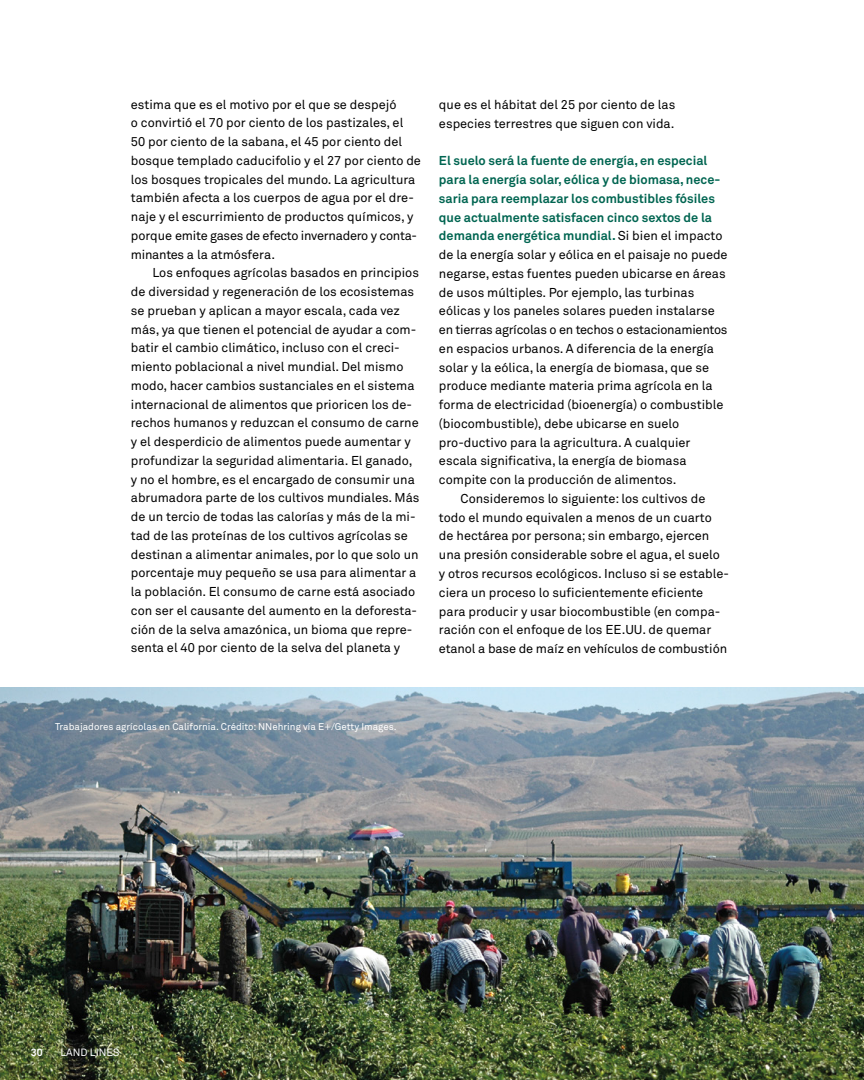
<style>
.page{position:relative;width:864px;height:1080px;background:#fff}
.page>*{position:absolute;margin:0;border:0;box-sizing:border-box;transform-origin:0 0}
.t1{font:12.75px/18.8px "Akkurat Pro";color:#000}
.t2{font:700 12.75px "Akkurat Pro";color:#006551}
.t3{font:12.75px "Akkurat Pro";letter-spacing:-.02em;color:#000}
.t4{font:10.5px "Akkurat Pro";color:#fff}
.t5{font:700 10.5px "Akkurat Pro";color:#fff}
.t6{font:9.75px "Akkurat Pro";color:#fff}
.s1{font-weight:400;color:#000}
</style>
<div class="page">
<img style="left:0;top:687px;width:864px;height:393px">
<p class="t1" style="left:131px;top:95px;width:292px">estima que es el motivo por el que se despejó<br>o convirtió el 70 por ciento de los pastizales, el<br>50 por ciento de la sabana, el 45 por ciento del bosque templado caducifolio y el 27 por ciento de los bosques tropicales del mundo. La agricultura también afecta a los cuerpos de agua por el dre&shy;naje y el escurrimiento de productos químicos, y porque emite gases de efecto invernadero y conta&shy;minantes a la atmósfera.</p>
<p class="t1" style="left:131px;top:264px;width:290px;text-indent:22px">Los enfoques agrícolas basados en principios de diversidad y regeneración de los ecosistemas se prueban y aplican a mayor escala, cada vez más, ya que tienen el potencial de ayudar a com&shy;batir el cambio climático, incluso con el creci&shy;miento poblacional a nivel mundial. Del mismo modo, hacer cambios sustanciales en el sistema internacional de alimentos que prioricen los de&shy;rechos humanos y reduzcan el consumo de carne y el desperdicio de alimentos puede aumentar y profundizar la seguridad alimentaria. El ganado, y no el hombre, es el encargado de consumir una abrumadora parte de los cultivos mundiales. Más de un tercio de todas las calorías y más de la mi&shy;tad de las proteínas de los cultivos agrícolas se destinan a alimentar animales, por lo que solo un porcentaje muy pequeño se usa para alimentar a la población. El consumo de carne está asociado con ser el causante del aumento en la deforesta&shy;ción de la selva amazónica, un bioma que repre&shy;senta el 40 por ciento de la selva del planeta y</p>
<p class="t1" style="left:439px;top:96px;width:238px">que es el hábitat del 25 por ciento de las especies terrestres que siguen con vida.</p>
<p class="t2" style="left:439px;top:153px;width:270px">El suelo será la fuente de energía, en especial</p>
<p class="t2" style="left:439px;top:172px;width:283px">para la energía solar, eólica y de biomasa, nece-</p>
<p class="t2" style="left:439px;top:190px;width:278px">saria para reemplazar los combustibles fósiles</p>
<p class="t2" style="left:439px;top:209px;width:275px">que actualmente satisfacen cinco sextos de la</p>
<p class="t2" style="left:439px;top:228px;width:285px">demanda energética mundial. <span class="s1">Si bien el impacto</span></p>
<p class="t1" style="left:439px;top:246px;width:290px">de la energía solar y eólica en el paisaje no puede</p>
<p class="t1" style="left:439px;top:264px;width:288px">negarse, estas fuentes pueden ubicarse en áreas</p>
<p class="t1" style="left:439px;top:283px;width:257px">de usos múltiples. Por ejemplo, las turbinas</p>
<p class="t1" style="left:439px;top:302px;width:277px">eólicas y los paneles solares pueden instalarse</p>
<p class="t3" style="left:439px;top:322px;width:290px">en tierras agrícolas o en techos o estacionamientos</p>
<p class="t1" style="left:439px;top:339px;width:276px">en espacios urbanos. A diferencia de la energía</p>
<p class="t1" style="left:439px;top:358px;width:272px">solar y la eólica, la energía de biomasa, que se</p>
<p class="t1" style="left:439px;top:377px;width:275px">produce mediante materia prima agrícola en la</p>
<p class="t1" style="left:439px;top:396px;width:286px">forma de electricidad (bioenergía) o combustible</p>
<p class="t1" style="left:439px;top:415px;width:242px">(biocombustible), debe ubicarse en suelo</p>
<p class="t1" style="left:439px;top:433px;width:253px">pro-ductivo para la agricultura. A cualquier</p>
<p class="t1" style="left:439px;top:452px;width:249px">escala significativa, la energía de biomasa</p>
<p class="t1" style="left:439px;top:471px;width:239px">compite con la producción de alimentos.</p>
<p class="t1" style="left:461px;top:490px;width:246px">Consideremos lo siguiente: los cultivos de</p>
<p class="t1" style="left:439px;top:508px;width:274px">todo el mundo equivalen a menos de un cuarto</p>
<p class="t1" style="left:439px;top:527px;width:272px">de hectárea por persona; sin embargo, ejercen</p>
<p class="t1" style="left:439px;top:546px;width:283px">una presión considerable sobre el agua, el suelo</p>
<p class="t1" style="left:439px;top:565px;width:291px">y otros recursos ecológicos. Incluso si se estable-</p>
<p class="t1" style="left:439px;top:583px;width:266px">ciera un proceso lo suficientemente eficiente</p>
<p class="t1" style="left:439px;top:602px;width:283px">para producir y usar biocombustible (en compa-</p>
<p class="t1" style="left:439px;top:621px;width:274px">ración con el enfoque de los EE.UU. de quemar</p>
<p class="t1" style="left:439px;top:640px;width:290px">etanol a base de maíz en vehículos de combustión</p>
<p class="t6" style="left:55px;top:721px;width:343px">Trabajadores agrícolas en California. Crédito: NNehring vía E+/Getty Images.</p>
<p class="t5" style="left:31px;top:1046px;width:13px">30</p>
<p class="t4" style="left:60px;top:1047px;width:61px">LAND LINES</p>
</div>
